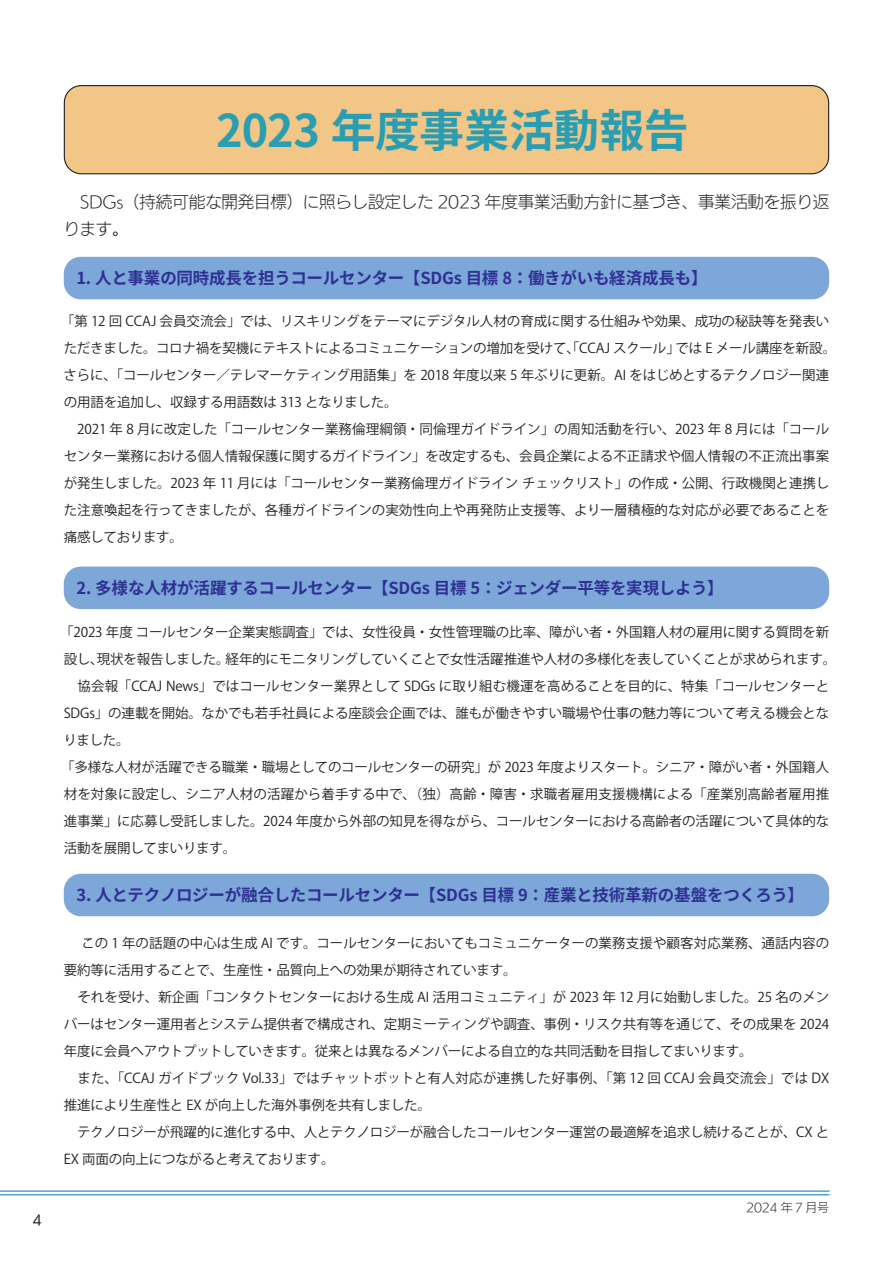
<style>
.page{position:relative;width:893px;height:1263px;background:#fff}
.page>*{position:absolute;margin:0;border:0;box-sizing:border-box;transform-origin:0 0}
.t1{font:700 45px "Source Han Sans";letter-spacing:-.01em;color:#299eb3}
.t2{font:700 16.5px "Source Han Sans";letter-spacing:-.015em;color:#2e3092}
.t3{font:16.5px/27px "UD Kakugo Large Pr 6 N L";letter-spacing:-.005em;color:#231f20}
.t4{font:13.5px/27px "Koz Go Pro";letter-spacing:-.01em;color:#231f20}
.t5{font:13.5px "UD Kakugo Large Pr 6 N M";color:#231f20}
.t6{font:12px "UD Kakugo Large Pr 6 N L";letter-spacing:-.035em;color:#231f20}
</style>
<div class="page">
<div style="left:64px;top:86px;width:765px;height:88px;background:#f1c686;border-radius:17px"></div>
<div style="left:64px;top:85px;width:765px;height:89px;border:1px solid #231f20;border-radius:17px"></div>
<div style="left:64px;top:257px;width:765px;height:42px;background:#7ca7d8;border-radius:17px"></div>
<div style="left:64px;top:567px;width:765px;height:42px;background:#7ca7d8;border-radius:17px"></div>
<div style="left:64px;top:874px;width:765px;height:42px;background:#7ca7d8;border-radius:17px"></div>
<hr style="left:0;top:1191px;width:829px;height:1px;background:#0072bc">
<hr style="left:0;top:1194px;width:829px;height:1px;background:#0072bc">
<p class="t5" style="left:32px;top:1213px;width:11px">4</p>
<p class="t1" style="left:216px;top:105px;width:474px">2023 年度事業活動報告</p>
<p class="t3" style="left:63px;top:188px;width:767px">　SDGs（持続可能な開発目標）に照らし設定した 2023 年度事業活動方針に基づき、事業活動を振り返ります。</p>
<p class="t2" style="left:76px;top:269px;width:633px">1. 人と事業の同時成長を担うコールセンター【SDGs 目標 8：働きがいも経済成長も】</p>
<p class="t4" style="left:61px;top:308px;width:777px">「第 12 回 CCAJ 会員交流会」では、リスキリングをテーマにデジタル人材の育成に関する仕組みや効果、成功の秘訣等を発表いただきました。コロナ禍を契機にテキストによるコミュニケーションの増加を受けて、「CCAJ スクール」では E メール講座を新設。さらに、「コールセンター／テレマーケティング用語集」を 2018 年度以来 5 年ぶりに更新。AI をはじめとするテクノロジー関連の用語を追加し、収録する用語数は 313 となりました。</p>
<p class="t4" style="left:64px;top:416px;width:767px;text-align:justify">　2021 年 8 月に改定した「コールセンター業務倫理綱領・同倫理ガイドライン」の周知活動を行い、2023 年 8 月には「コールセンター業務における個人情報保護に関するガイドライン」を改定するも、会員企業による不正請求や個人情報の不正流出事案が発生しました。2023 年 11 月には「コールセンター業務倫理ガイドライン チェックリスト」の作成・公開、行政機関と連携した注意喚起を行ってきましたが、各種ガイドラインの実効性向上や再発防止支援等、より一層積極的な対応が必要であることを痛感しております。</p>
<p class="t2" style="left:76px;top:579px;width:649px">2. 多様な人材が活躍するコールセンター【SDGs 目標 5：ジェンダー平等を実現しよう】</p>
<p class="t4" style="left:60px;top:619px;width:778px">「2023 年度 コールセンター企業実態調査」では、女性役員・女性管理職の比率、障がい者・外国籍人材の雇用に関する質問を新設し、現状を報告しました。経年的にモニタリングしていくことで女性活躍推進や人材の多様化を表していくことが求められます。</p>
<p class="t4" style="left:63px;top:673px;width:767px;text-align:justify">　協会報「CCAJ News」ではコールセンター業界として SDGs に取り組む機運を高めることを目的に、特集「コールセンターとSDGs」の連載を開始。なかでも若手社員による座談会企画では、誰もが働きやすい職場や仕事の魅力等について考える機会となりました。</p>
<p class="t4" style="left:61px;top:754px;width:770px;text-align:justify">「多様な人材が活躍できる職業・職場としてのコールセンターの研究」が 2023 年度よりスタート。シニア・障がい者・外国籍人材を対象に設定し、シニア人材の活躍から着手する中で、（独）高齢・障害・求職者雇用支援機構による「産業別高齢者雇用推進事業」に応募し受託しました。2024 年度から外部の知見を得ながら、コールセンターにおける高齢者の活躍について具体的な活動を展開してまいります。</p>
<p class="t2" style="left:76px;top:886px;width:729px">3. 人とテクノロジーが融合したコールセンター【SDGs 目標 9：産業と技術革新の基盤をつくろう】</p>
<p class="t4" style="left:64px;top:929px;width:767px;text-indent:4px">　この 1 年の話題の中心は生成 AI です。コールセンターにおいてもコミュニケーターの業務支援や顧客対応業務、通話内容の要約等に活用することで、生産性・品質向上への効果が期待されています。</p>
<p class="t4" style="left:64px;top:983px;width:767px;text-align:justify">　それを受け、新企画「コンタクトセンターにおける生成 AI 活用コミュニティ」が 2023 年 12 月に始動しました。25 名のメンバーはセンター運用者とシステム提供者で構成され、定期ミーティングや調査、事例・リスク共有等を通じて、その成果を 2024年度に会員へアウトプットしていきます。従来とは異なるメンバーによる自立的な共同活動を目指してまいります。</p>
<p class="t4" style="left:64px;top:1064px;width:767px">　また、「CCAJ ガイドブック Vol.33」ではチャットボットと有人対応が連携した好事例、「第 12 回 CCAJ 会員交流会」では DX推進により生産性と EX が向上した海外事例を共有しました。</p>
<p class="t4" style="left:64px;top:1118px;width:767px">　テクノロジーが飛躍的に進化する中、人とテクノロジーが融合したコールセンター運営の最適解を追求し続けることが、CX と<br>EX 両面の向上につながると考えております。</p>
<p class="t6" style="left:746px;top:1201px;width:85px">2024 年 7 月号</p>
</div>
